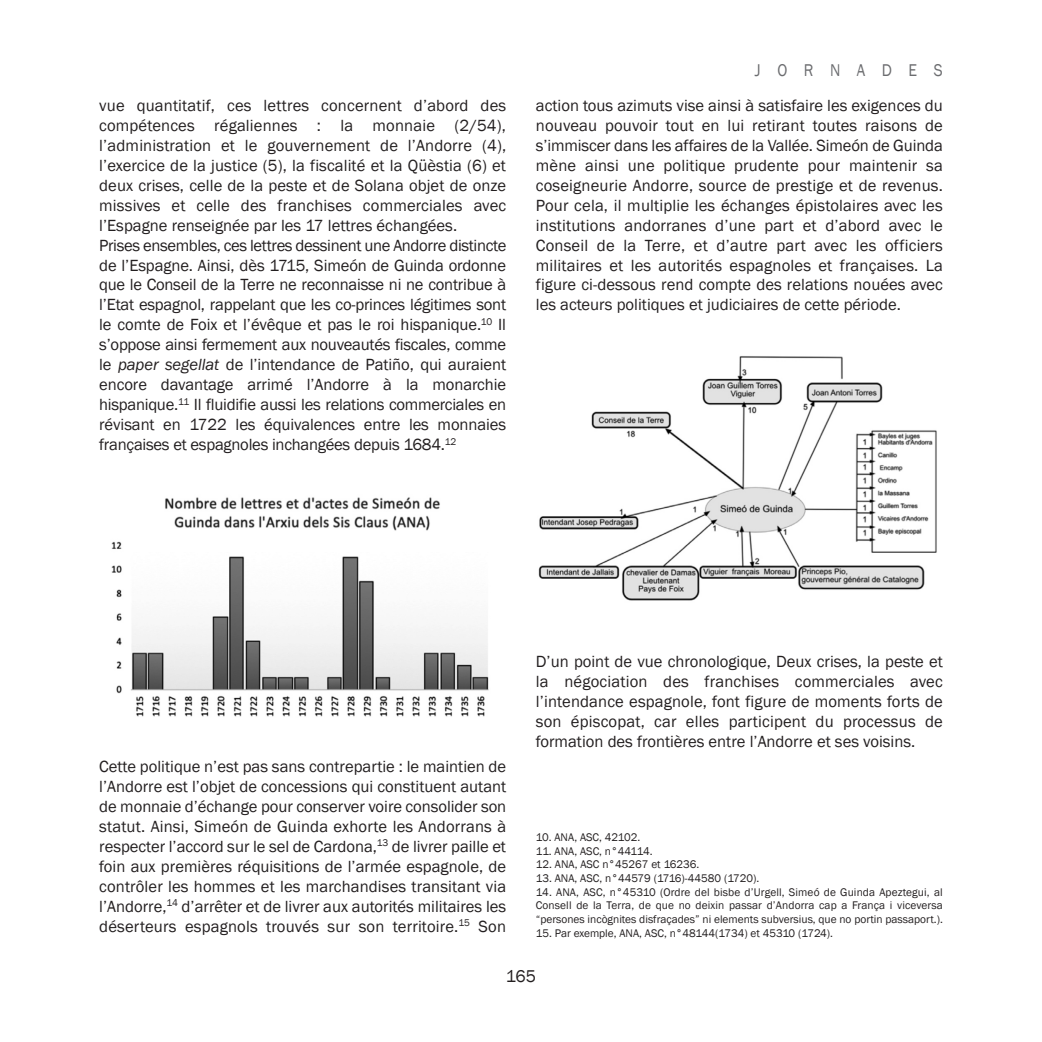
<style>
.page{position:relative;width:1042px;height:1042px;background:#fff}
.page>*{position:absolute;margin:0;border:0;box-sizing:border-box;transform-origin:0 0}
.t1{font:17.5px "Franklin Gothic Book 2";letter-spacing:1.05em;color:#6c6d70;scale:.9 1}
.t2{font:17.5px "Franklin Gothic Book 2";color:#231f20}
.t3{font:16.62px/19.9px "Franklin Gothic Book 2";color:#231f20;text-align:justify}
.t4{font:11.38px/13.7px "Franklin Gothic Book 2";color:#231f20;text-align:justify}
.s1{font-family:"Franklin Gothic Book Italic 2"}
</style>
<div class="page">
<img style="left:111px;top:497px;width:378px;height:220px">
<img style="left:538px;top:356px;width:399px;height:245px">
<p class="t3" style="left:99px;top:95px;width:408px">vue quantitatif, ces lettres concernent d’abord des compétences régaliennes : la monnaie (2/54), l’administration et le gouvernement de l’Andorre (4), l’exercice de la justice (5), la fiscalité et la Qüèstia (6) et deux crises, celle de la peste et de Solana objet de onze missives et celle des franchises commerciales avec l’Espagne renseignée par les 17 lettres échangées.</p>
<p class="t3" style="left:99px;top:235px;width:408px">Prises ensembles, ces lettres dessinent une Andorre distincte de l’Espagne. Ainsi, dès 1715, Simeón de Guinda ordonne que le Conseil de la Terre ne reconnaisse ni ne contribue à l’Etat espagnol, rappelant que les co-princes légitimes sont le comte de Foix et l’évêque et pas le roi hispanique.<sup>10</sup> Il s’oppose ainsi fermement aux nouveautés fiscales, comme le <span class="s1">paper segellat</span> de l’intendance de Patiño, qui auraient encore davantage arrimé l’Andorre à la monarchie hispanique.<sup>11</sup> Il fluidifie aussi les relations commerciales en révisant en 1722 les équivalences entre les monnaies françaises et espagnoles inchangées depuis 1684.<sup>12</sup></p>
<p class="t1" style="left:755px;top:59px;width:210px">JORNADES</p>
<p class="t3" style="left:536px;top:95px;width:408px">action tous azimuts vise ainsi à satisfaire les exigences du nouveau pouvoir tout en lui retirant toutes raisons de s’immiscer dans les affaires de la Vallée. Simeón de Guinda mène ainsi une politique prudente pour maintenir sa coseigneurie Andorre, source de prestige et de revenus.<br>Pour cela, il multiplie les échanges épistolaires avec les institutions andorranes d’une part et d’abord avec le Conseil de la Terre, et d’autre part avec les officiers militaires et les autorités espagnoles et françaises. La figure ci-dessous rend compte des relations nouées avec les acteurs politiques et judiciaires de cette période.</p>
<p class="t3" style="left:99px;top:756px;width:408px">Cette politique n’est pas sans contrepartie : le maintien de l’Andorre est l’objet de concessions qui constituent autant de monnaie d’échange pour conserver voire consolider son statut. Ainsi, Simeón de Guinda exhorte les Andorrans à respecter l’accord sur le sel de Cardona,<sup>13</sup> de livrer paille et foin aux premières réquisitions de l’armée espagnole, de contrôler les hommes et les marchandises transitant via l’Andorre,<sup>14</sup> d’arrêter et de livrer aux autorités militaires les déserteurs espagnols trouvés sur son territoire.<sup>15</sup> Son</p>
<p class="t3" style="left:536px;top:651px;width:408px">D’un point de vue chronologique, Deux crises, la peste et la négociation des franchises commerciales avec l’intendance espagnole, font figure de moments forts de son épiscopat, car elles participent du processus de formation des frontières entre l’Andorre et ses voisins.</p>
<p class="t4" style="left:536px;top:830px;width:106px">10. ANA, ASC, 42102.</p>
<p class="t4" style="left:536px;top:844px;width:118px">11. ANA, ASC, n°44114.</p>
<p class="t4" style="left:536px;top:857px;width:165px">12. ANA, ASC n°45267 et 16236.</p>
<p class="t4" style="left:536px;top:871px;width:225px">13. ANA, ASC, n°44579 (1716)-44580 (1720).</p>
<p class="t4" style="left:536px;top:885px;width:408px">14. ANA, ASC, n°45310 (Ordre del bisbe d’Urgell, Simeó de Guinda Apeztegui, al Consell de la Terra, de que no deixin passar d’Andorra cap a França i viceversa “persones incògnites disfraçades” ni elements subversius, que no portin passaport.).</p>
<p class="t4" style="left:536px;top:925px;width:299px">15. Par exemple, ANA, ASC, n°48144(1734) et 45310 (1724).</p>
<p class="t2" style="left:506px;top:965px;width:32px">165</p>
</div>
